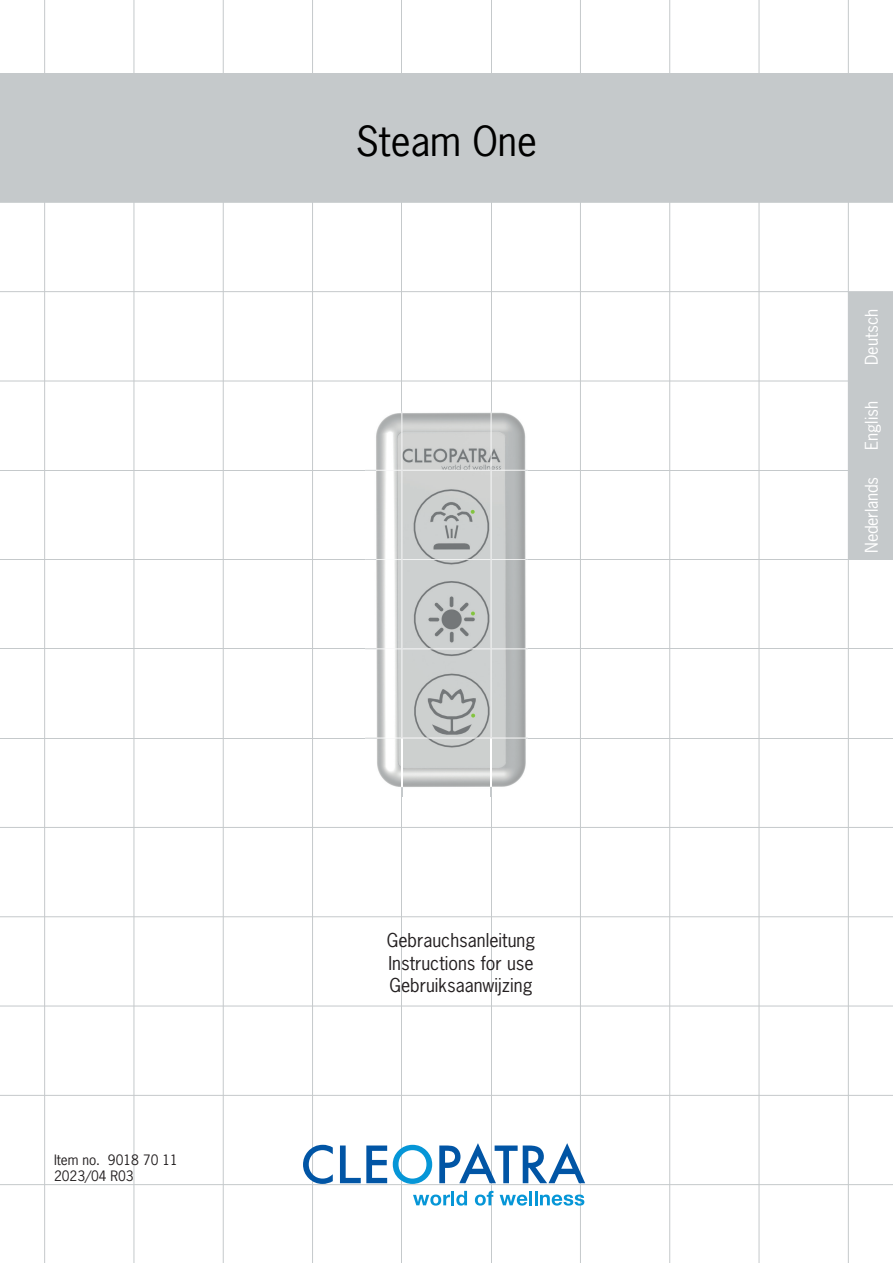
<style>
.page{position:relative;width:893px;height:1263px;background:#fff}
.page>*{position:absolute;margin:0;border:0;box-sizing:border-box;transform-origin:0 0}
.t1{font:39px "News Gothic";color:#000}
.t2{font:18px/22.5px "News Gothic";color:#231f20;text-align:justify}
.t3{font:16.5px "News Gothic";color:#fff}
.t4{font:16.5px "News Gothic";letter-spacing:-.02em;color:#fff}
.t5{font:13.5px/16.2px "News Gothic";color:#231f20}
</style>
<div class="page">
<hr style="left:0;top:648px;width:893px;height:1px;background:#c5c9cb">
<hr style="left:0;top:559px;width:893px;height:1px;background:#c5c9cb">
<hr style="left:0;top:470px;width:893px;height:1px;background:#c5c9cb">
<hr style="left:0;top:291px;width:893px;height:1px;background:#c5c9cb">
<hr style="left:0;top:381px;width:893px;height:1px;background:#c5c9cb">
<hr style="left:312px;top:0;width:1px;height:1263px;background:#c5c9cb">
<hr style="left:580px;top:0;width:1px;height:1263px;background:#c5c9cb">
<hr style="left:491px;top:0;width:1px;height:1263px;background:#c5c9cb">
<hr style="left:401px;top:0;width:1px;height:1263px;background:#c5c9cb">
<hr style="left:134px;top:0;width:1px;height:1263px;background:#c5c9cb">
<hr style="left:759px;top:0;width:1px;height:1263px;background:#c5c9cb">
<hr style="left:848px;top:0;width:1px;height:1263px;background:#c5c9cb">
<hr style="left:44px;top:0;width:1px;height:1263px;background:#c5c9cb">
<hr style="left:0;top:827px;width:893px;height:1px;background:#c5c9cb">
<hr style="left:0;top:1006px;width:893px;height:1px;background:#c5c9cb">
<hr style="left:0;top:1095px;width:893px;height:1px;background:#c5c9cb">
<hr style="left:0;top:916px;width:893px;height:1px;background:#c5c9cb">
<hr style="left:0;top:202px;width:893px;height:1px;background:#c5c9cb">
<hr style="left:0;top:738px;width:893px;height:1px;background:#c5c9cb">
<hr style="left:223px;top:0;width:1px;height:1263px;background:#c5c9cb">
<hr style="left:669px;top:0;width:1px;height:1263px;background:#c5c9cb">
<div style="left:848px;top:470px;width:45px;height:89px;background:#c5c9cb"></div>
<div style="left:848px;top:381px;width:45px;height:89px;background:#c5c9cb"></div>
<div style="left:848px;top:292px;width:45px;height:89px;background:#c5c9cb"></div>
<svg style="left:303px;top:1145px;width:30px;height:39px"></svg>
<svg style="left:340px;top:1145px;width:47px;height:38px"></svg>
<svg style="left:393px;top:1145px;width:39px;height:39px"></svg>
<svg style="left:439px;top:1143px;width:146px;height:40px"></svg>
<svg style="left:413px;top:1194px;width:37px;height:11px"></svg>
<hr style="left:451px;top:1191px;width:3px;height:14px;background:#0696d7">
<svg style="left:456px;top:1191px;width:11px;height:14px"></svg>
<svg style="left:475px;top:1191px;width:18px;height:14px"></svg>
<svg style="left:500px;top:1194px;width:27px;height:11px"></svg>
<hr style="left:529px;top:1191px;width:3px;height:14px;background:#0696d7">
<svg style="left:535px;top:1191px;width:49px;height:14px"></svg>
<hr style="left:0;top:1184px;width:893px;height:1px;background:#c5c9cb">
<div style="left:0;top:74px;width:893px;height:128px;background:#c5c9cb"></div>
<img style="left:365px;top:412px;width:163px;height:385px">
<img style="left:365px;top:648px;width:163px;height:1px">
<img style="left:365px;top:559px;width:163px;height:1px">
<img style="left:365px;top:470px;width:163px;height:1px">
<img style="left:491px;top:412px;width:1px;height:326px">
<img style="left:401px;top:412px;width:1px;height:326px">
<img style="left:491px;top:739px;width:1px;height:58px">
<img style="left:401px;top:739px;width:1px;height:58px">
<img style="left:365px;top:738px;width:163px;height:1px">
<h1 class="t1" style="left:356px;top:116px;width:183px">Steam One</h1>
<p class="t5" style="left:54px;top:1152px;width:125px">Item no. 9018 70 11<br>2023/04 R03</p>
<p class="t2" style="left:387px;top:929px;width:150px">Gebrauchsanleitung Instructions for use Gebruiksaanwijzing</p>
<p class="t3" style="left:861px;top:365px;width:58px;rotate:-90deg">Deutsch</p>
<p class="t3" style="left:861px;top:450px;width:51px;rotate:-90deg">English</p>
<p class="t4" style="left:861px;top:553px;width:77px;rotate:-90deg">Nederlands</p>
</div>
